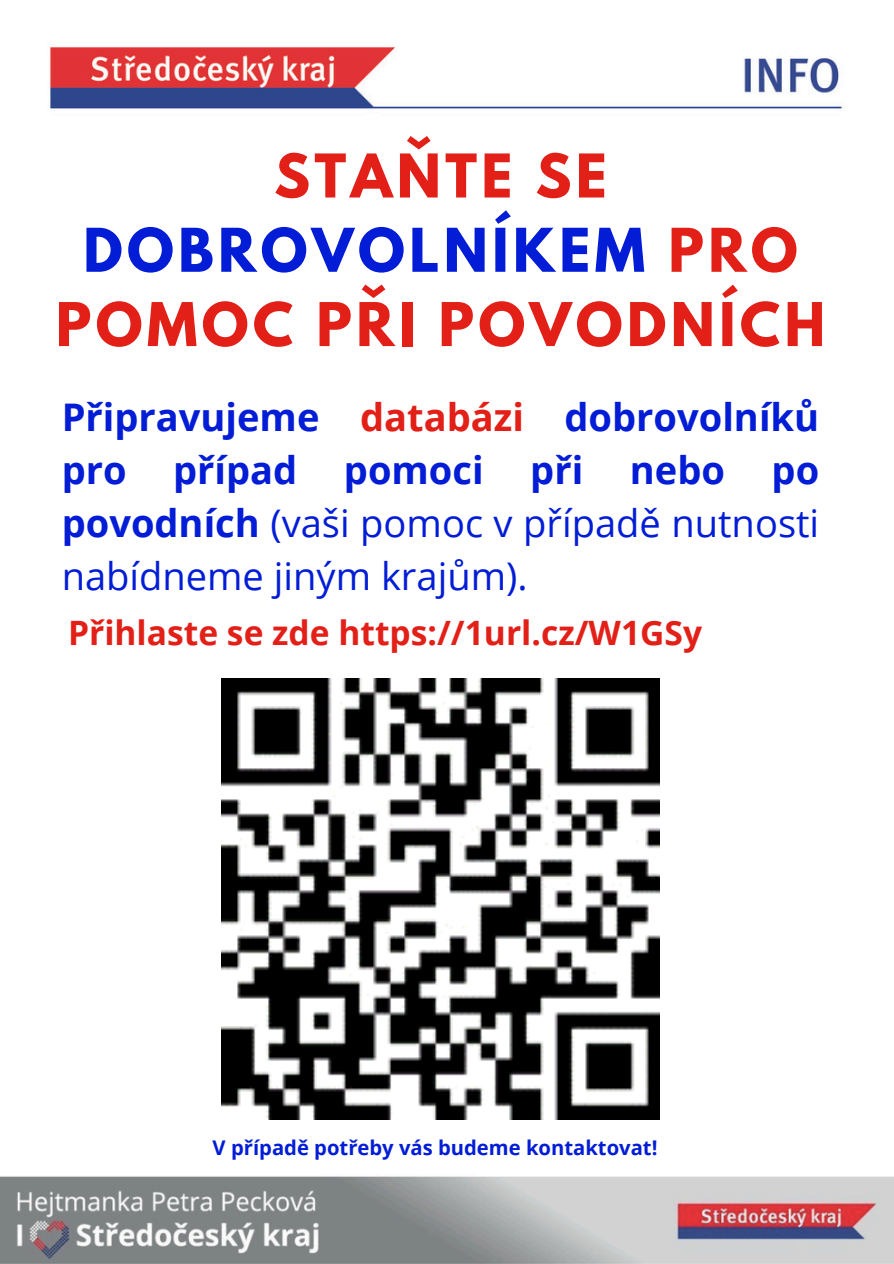
<style>
.page{position:relative;width:894px;height:1264px;background:#fff}
.page>*{position:absolute;margin:0;border:0;box-sizing:border-box;transform-origin:0 0}
.t1{font:700 53.4px/74.2px "League Spartan";letter-spacing:.08em;color:#e22018;text-align:center}
.t2{font:700 38.1px/52.8px "Open Sans";color:#031dd7;text-align:justify}
.t3{font:700 33.6px "Open Sans";color:#e22018}
.t4{font:700 20.25px "Open Sans";color:#031dd7}
.s1{color:#031dd7}
.s2{color:#e22018}
.s3{font-weight:400}
</style>
<div class="page">
<img style="left:0;top:46px;width:893px;height:1217px">
<img style="left:221px;top:678px;width:438px;height:441px">
<p class="t1" style="left:56px;top:146px;width:770px">STAŇTE SE<br><span class="s1">DOBROVOLNÍKEM</span> PRO<br>POMOC PŘI POVODNÍCH</p>
<h2 class="t2" style="left:62px;top:390px;width:758px">Připravujeme <span class="s2">databázi</span> dobrovolníků pro případ pomoci při nebo po povodních <span class="s3">(vaši pomoc v případě nutnosti nabídneme jiným krajům).</span></h2>
<h3 class="t3" style="left:68px;top:608px;width:635px">Přihlaste se zde https://1url.cz/W1GSy</h3>
<p class="t4" style="left:212px;top:1133px;width:446px">V případě potřeby vás budeme kontaktovat!</p>
</div>
